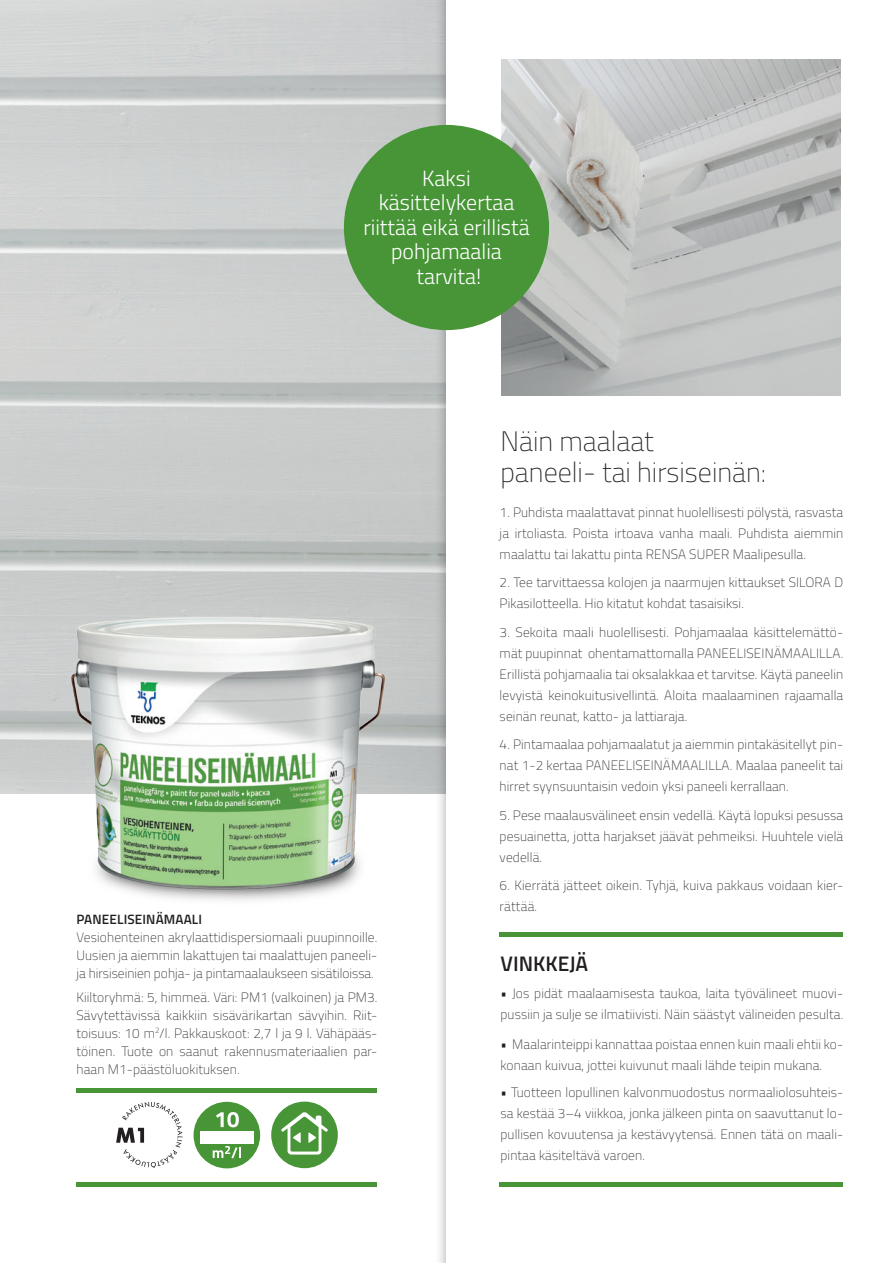
<style>
.page{position:relative;width:893px;height:1263px;background:#fff}
.page>*{position:absolute;margin:0;border:0;box-sizing:border-box;transform-origin:0 0}
.t1{font:100 28.05px/31.7px "Titillium Web";color:#231f20}
.t2{font:300 21.9px/24.6px "Titillium Web";color:#fff;text-align:center}
.t3{font:600 21px "Titillium Web";color:#231f20}
.t4{font:100 13.5px/21px "Titillium Web";letter-spacing:.01em;color:#231f20;text-align:justify}
.t5{font:600 13.5px "Titillium Web";letter-spacing:.01em;color:#231f20}
</style>
<div class="page">
<img style="left:502px;top:60px;width:338px;height:335px">
<svg style="left:116px;top:1102px;width:67px;height:66px"></svg>
<div style="left:194px;top:1102px;width:66px;height:66px;background:#479536;border-radius:50%"></div>
<div style="left:200px;top:1131px;width:54px;height:12px;background:#fff"></div>
<svg style="left:213px;top:1146px;width:28px;height:12px"></svg>
<svg style="left:216px;top:1112px;width:23px;height:15px"></svg>
<div style="left:271px;top:1101px;width:67px;height:67px;background:#479536;border-radius:50%"></div>
<svg style="left:281px;top:1112px;width:47px;height:42px"></svg>
<div style="left:344px;top:125px;width:205px;height:205px;background:#479536;border-radius:50%"></div>
<hr style="left:500px;top:932px;width:343px;height:4px;background:#479536">
<hr style="left:500px;top:1182px;width:343px;height:4px;background:#479536">
<hr style="left:77px;top:1182px;width:300px;height:4px;background:#479536">
<hr style="left:77px;top:1088px;width:300px;height:4px;background:#479536">
<img style="left:56px;top:579px;width:390px;height:349px">
<h2 class="t2" style="left:363px;top:165px;width:168px">Kaksi käsittelykertaa riittää eikä erillistä pohjamaalia tarvita!</h2>
<p class="t5" style="left:77px;top:909px;width:127px">PANEELISEINÄMAALI</p>
<p class="t4" style="left:77px;top:927px;width:302px;line-height:18px">Vesiohenteinen akrylaattidispersiomaali puupinnoille.<br>Uusien ja aiemmin lakattujen tai maalattujen paneeli&shy;ja hirsiseinien pohja- ja pintamaalaukseen sisätiloissa.</p>
<p class="t4" style="left:77px;top:987px;width:302px;line-height:18px">Kiiltoryhmä: 5, himmeä. Väri: PM1 (valkoinen) ja PM3.<br>Sävytettävissä kaikkiin sisävärikartan sävyihin. Riit&shy;toisuus: 10 m<sup>2</sup>/l. Pakkauskoot: 2,7 l ja 9 l. Vähäpääs&shy;töinen. Tuote on saanut rakennusmateriaalien par&shy;haan M1-päästöluokituksen.</p>
<h1 class="t1" style="left:500px;top:424px;width:267px">Näin maalaat<br>paneeli- tai hirsiseinän:</h1>
<p class="t4" style="left:500px;top:501px;width:345px">1. Puhdista maalattavat pinnat huolellisesti pölystä, rasvasta ja irtoliasta. Poista irtoava vanha maali. Puhdista aiemmin maalattu tai lakattu pinta RENSA SUPER Maalipesulla.</p>
<p class="t4" style="left:500px;top:571px;width:345px">2. Tee tarvittaessa kolojen ja naarmujen kittaukset SILORA D<br>Pikasilotteella. Hio kitatut kohdat tasaisiksi.</p>
<p class="t4" style="left:500px;top:621px;width:345px">3. Sekoita maali huolellisesti. Pohjamaalaa käsittelemättö&shy;mät puupinnat ohentamattomalla PANEELISEINÄMAALILLA.<br>Erillistä pohjamaalia tai oksalakkaa et tarvitse. Käytä paneelin levyistä keinokuitusivellintä. Aloita maalaaminen rajaamalla seinän reunat, katto- ja lattiaraja.</p>
<p class="t4" style="left:500px;top:733px;width:345px">4. Pintamaalaa pohjamaalatut ja aiemmin pintakäsitellyt pin&shy;nat 1-2 kertaa PANEELISEINÄMAALILLA. Maalaa paneelit tai hirret syynsuuntaisin vedoin yksi paneeli kerrallaan.</p>
<p class="t4" style="left:500px;top:804px;width:345px">5. Pese maalausvälineet ensin vedellä. Käytä lopuksi pesussa pesuainetta, jotta harjakset jäävät pehmeiksi. Huuhtele vielä vedellä.</p>
<p class="t4" style="left:500px;top:874px;width:345px">6. Kierrätä jätteet oikein. Tyhjä, kuiva pakkaus voidaan kier&shy;rättää.</p>
<h3 class="t3" style="left:500px;top:948px;width:89px">VINKKEJÄ</h3>
<p class="t4" style="left:500px;top:982px;width:344px">• Jos pidät maalaamisesta taukoa, laita työvälineet muovi&shy;pussiin ja sulje se ilmatiivisti. Näin säästyt välineiden pesulta.</p>
<p class="t4" style="left:500px;top:1033px;width:344px">• Maalarinteippi kannattaa poistaa ennen kuin maali ehtii ko&shy;konaan kuivua, jottei kuivunut maali lähde teipin mukana.</p>
<p class="t4" style="left:500px;top:1081px;width:344px">• Tuotteen lopullinen kalvonmuodostus normaaliolosuhteis&shy;sa kestää 3–4 viikkoa, jonka jälkeen pinta on saavuttanut lo&shy;pullisen kovuutensa ja kestävyytensä. Ennen tätä on maali&shy;pintaa käsiteltävä varoen.</p>
</div>
